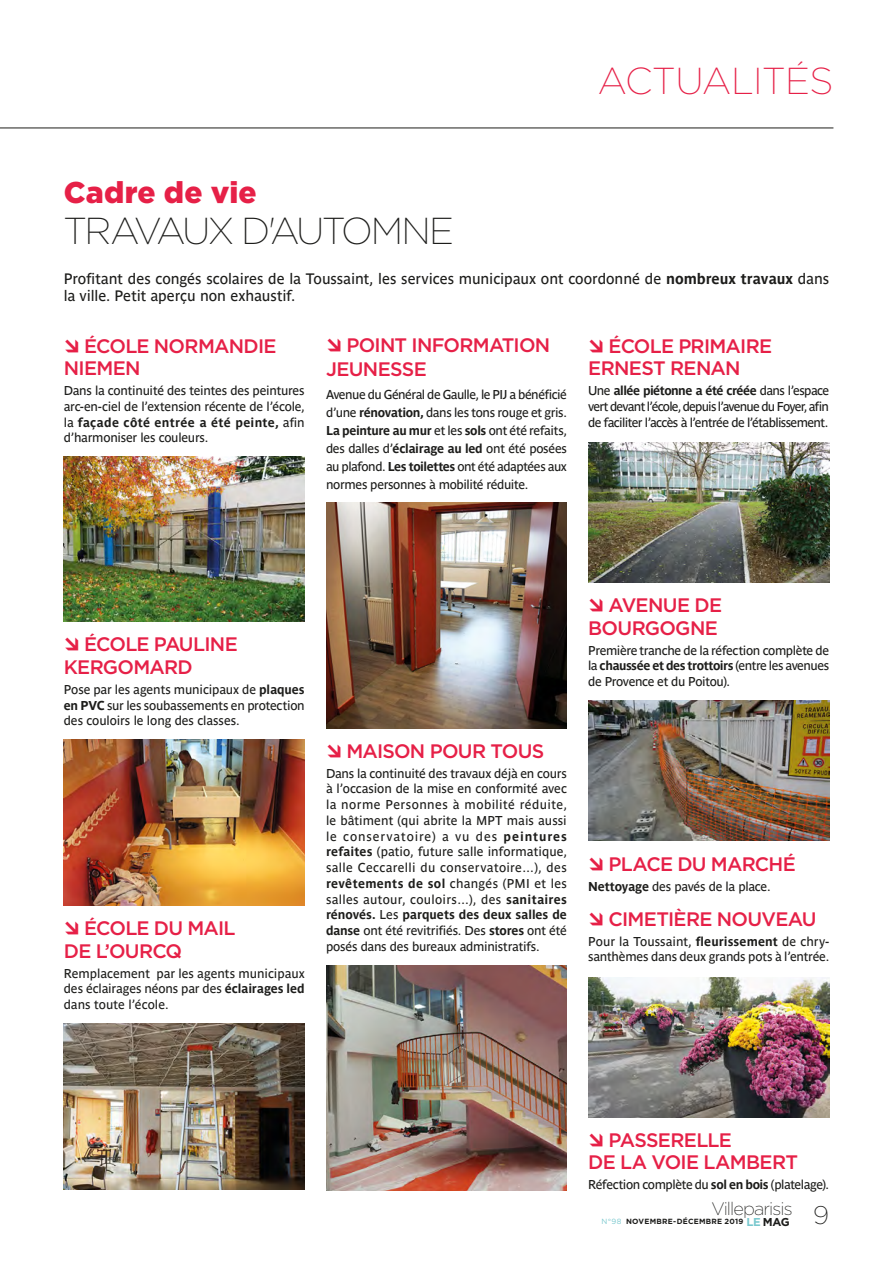
<style>
.page{position:relative;width:893px;height:1263px;background:#fff}
.page>*{position:absolute;margin:0;border:0;box-sizing:border-box;transform-origin:0 0}
.t1{font:200 37.5px "Gotham";letter-spacing:-.055em;color:#1d1d1b}
.t2{font:200 37.5px "Gotham";letter-spacing:-.01em;color:#e62047}
.t3{font:900 30px "Gotham";letter-spacing:.005em;color:#e62047}
.t4{font:200 25.5px "Gotham";color:#1d1d1b}
.t5{font:500 19.5px/22.5px "Gotham";letter-spacing:-.035em;color:#e62047}
.t6{font:200 18.15px "Gotham";letter-spacing:-.05em;color:#1d1d1b}
.t7{font:15px/16.5px "Parisine Std";letter-spacing:-.005em;color:#1d1d1b}
.t8{font:12.75px/15.8px "Parisine Std";letter-spacing:-.02em;color:#1d1d1b;text-align:justify}
.t9{font:700 11.4px "Gotham";color:#1d1d1b}
.t10{font:700 7.5px "Gotham";letter-spacing:.035em;color:#1d1d1b}
.s1{font-weight:700}
.s2{font-weight:400;color:#79c8ce}
.s3{color:#79c8ce}
</style>
<div class="page">
<hr style="left:0;top:128px;width:833px;height:1px;background:#1d1d1b">
<img style="left:64px;top:456px;width:241px;height:166px">
<img style="left:64px;top:740px;width:241px;height:166px">
<img style="left:64px;top:1024px;width:241px;height:165px">
<img style="left:326px;top:503px;width:241px;height:225px">
<img style="left:326px;top:965px;width:241px;height:226px">
<img style="left:588px;top:442px;width:241px;height:141px">
<img style="left:588px;top:701px;width:241px;height:140px">
<img style="left:588px;top:977px;width:241px;height:140px">
<h2 class="t3" style="left:64px;top:174px;width:194px">Cadre de vie</h2>
<h1 class="t1" style="left:64px;top:208px;width:392px">TRAVAUX D'AUTOMNE</h1>
<h1 class="t2" style="left:598px;top:58px;width:237px">ACTUALITÉS</h1>
<p class="t7" style="left:64px;top:271px;width:767px">Profitant des congés scolaires de la Toussaint, les services municipaux ont coordonné de <span class="s1">nombreux travaux</span> dans la ville. Petit aperçu non exhaustif.</p>
<h3 class="t5" style="left:326px;top:332px;width:226px;line-height:24.8px">→ POINT INFORMATION<br>JEUNESSE</h3>
<p class="t8" style="left:326px;top:385px;width:243px;line-height:18px">Avenue du Général de Gaulle, le PIJ a bénéficié d’une <span class="s1">rénovation,</span> dans les tons rouge et gris.<br><span class="s1">La peinture au mur</span> et les <span class="s1">sols</span> ont été refaits, des dalles d’<span class="s1">éclairage au led</span> ont été posées au plafond. <span class="s1">Les toilettes</span> ont été adaptées aux normes personnes à mobilité réduite.</p>
<h3 class="t5" style="left:64px;top:334px;width:214px">→ ÉCOLE NORMANDIE<br>NIEMEN</h3>
<p class="t8" style="left:64px;top:383px;width:242px">Dans la continuité des teintes des peintures arc-en-ciel de l’extension récente de l’école, la <span class="s1">façade côté entrée a été peinte,</span> afin d’harmoniser les couleurs.</p>
<h3 class="t5" style="left:588px;top:334px;width:185px">→ ÉCOLE PRIMAIRE<br>ERNEST RENAN</h3>
<p class="t8" style="left:588px;top:383px;width:242px">Une <span class="s1">allée piétonne a été créée</span> dans l’espace vert devant l’école, depuis l’avenue du Foyer, afin de faciliter l’accès à l’entrée de l’établissement.</p>
<h3 class="t5" style="left:64px;top:633px;width:175px">→ ÉCOLE PAULINE<br>KERGOMARD</h3>
<p class="t8" style="left:64px;top:681px;width:242px">Pose par les agents municipaux de <span class="s1">plaques en PVC</span> sur les soubassements en protection des couloirs le long des classes.</p>
<h3 class="t5" style="left:64px;top:917px;width:173px">→ ÉCOLE DU MAIL<br>DE L’OURCQ</h3>
<p class="t8" style="left:64px;top:965px;width:242px">Remplacement par les agents municipaux des éclairages néons par des <span class="s1">éclairages led </span>dans toute l’école.</p>
<h3 class="t5" style="left:326px;top:739px;width:220px">→ MAISON POUR TOUS</h3>
<p class="t8" style="left:326px;top:765px;width:242px">Dans la continuité des travaux déjà en cours à l’occasion de la mise en conformité avec la norme Personnes à mobilité réduite, le bâtiment (qui abrite la MPT mais aussi le conservatoire) a vu des <span class="s1">peintures refaites</span> (patio, future salle informatique, salle Ceccarelli du conservatoire…), des <span class="s1">revêtements de sol</span> changés (PMI et les salles autour, couloirs…), des <span class="s1">sanitaires rénovés.</span> Les <span class="s1">parquets des deux salles de danse</span> ont été revitrifiés. Des <span class="s1">stores</span> ont été posés dans des bureaux administratifs.</p>
<h3 class="t5" style="left:588px;top:594px;width:135px">→ AVENUE DE<br>BOURGOGNE</h3>
<p class="t8" style="left:588px;top:642px;width:242px">Première tranche de la réfection complète de la <span class="s1">chaussée et des trottoirs</span> (entre les avenues de Provence et du Poitou).</p>
<h3 class="t5" style="left:588px;top:853px;width:209px">→ PLACE DU MARCHÉ</h3>
<p class="t8" style="left:588px;top:879px;width:184px"><span class="s1">Nettoyage</span> des pavés de la place.</p>
<h3 class="t5" style="left:588px;top:907px;width:230px">→ CIMETIÈRE NOUVEAU</h3>
<p class="t8" style="left:588px;top:933px;width:242px">Pour la Toussaint, <span class="s1">fleurissement</span> de chry&shy;santhèmes dans deux grands pots à l’entrée.</p>
<h3 class="t5" style="left:588px;top:1128px;width:211px">→ PASSERELLE<br>DE LA VOIE LAMBERT</h3>
<p class="t8" style="left:588px;top:1177px;width:242px">Réfection complète du <span class="s1">sol en bois</span> (platelage).</p>
<h3 class="t6" style="left:712px;top:1197px;width:83px">Villeparisis</h3>
<p class="t10" style="left:601px;top:1217px;width:143px"><span class="s2">N°98</span> NOVEMBRE-DÉCEMBRE 2019</p>
<h3 class="t4" style="left:813px;top:1199px;width:18px">9</h3>
<p class="t9" style="left:746px;top:1215px;width:45px"><span class="s3">LE</span> MAG</p>
</div>
